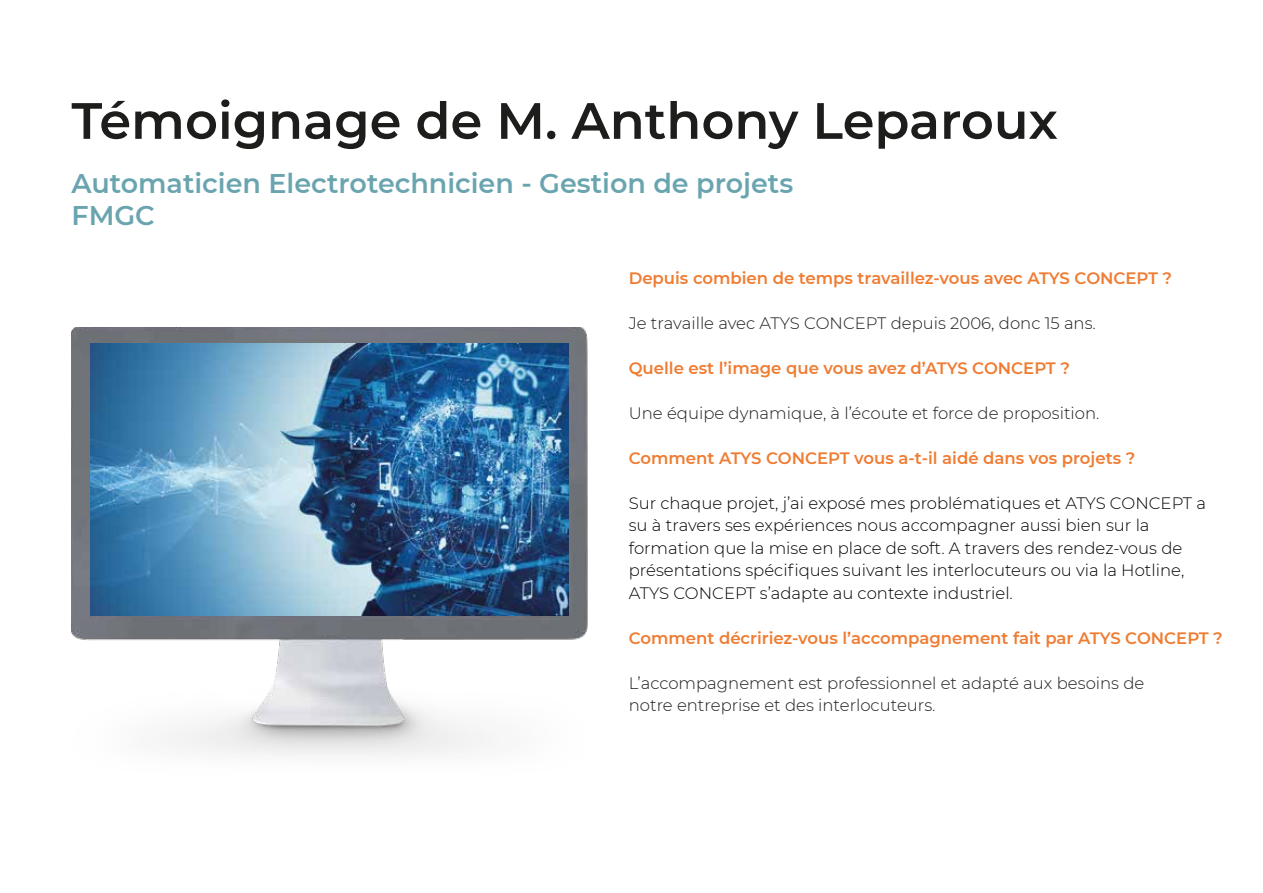
<style>
.page{position:relative;width:1263px;height:893px;background:#fff}
.page>*{position:absolute;margin:0;border:0;box-sizing:border-box;transform-origin:0 0}
.t1{font:600 51px "Montserrat";color:#1d1d1b}
.t2{font:600 27px/32.4px "Montserrat";color:#6aa5af}
.t3{font:300 16.5px/22.5px "Montserrat";color:#000}
.t4{font:600 16.5px "Montserrat";color:#ef7c32}
.t5{font:300 16.5px/22.5px "Montserrat";color:#1d1d1b}
</style>
<div class="page">
<img style="left:71px;top:328px;width:517px;height:428px">
<div style="left:316px;top:617px;width:25px;height:18px;background:#6e7479"></div>
<img style="left:91px;top:344px;width:477px;height:271px">
<h1 class="t1" style="left:71px;top:85px;width:988px">Témoignage de M. Anthony Leparoux</h1>
<h2 class="t2" style="left:71px;top:166px;width:723px">Automaticien Electrotechnicien - Gestion de projets<br>FMGC</h2>
<p class="t4" style="left:629px;top:266px;width:545px">Depuis combien de temps travaillez-vous avec ATYS CONCEPT ?</p>
<p class="t5" style="left:629px;top:311px;width:469px">Je travaille avec ATYS CONCEPT depuis 2006, donc 15 ans.</p>
<p class="t4" style="left:629px;top:356px;width:443px">Quelle est l’image que vous avez d’ATYS CONCEPT ?</p>
<p class="t5" style="left:629px;top:401px;width:472px">Une équipe dynamique, à l’écoute et force de proposition.</p>
<p class="t4" style="left:629px;top:446px;width:508px">Comment ATYS CONCEPT vous a-t-il aidé dans vos projets ?</p>
<p class="t3" style="left:629px;top:491px;width:579px">Sur chaque projet, j’ai exposé mes problématiques et ATYS CONCEPT a su à travers ses expériences nous accompagner aussi bien sur la formation que la mise en place de soft. A travers des rendez-vous de présentations spécifiques suivant les interlocuteurs ou via la Hotline, ATYS CONCEPT s’adapte au contexte industriel.</p>
<p class="t4" style="left:629px;top:626px;width:596px">Comment décririez-vous l’accompagnement fait par ATYS CONCEPT ?</p>
<p class="t5" style="left:629px;top:671px;width:517px">L’accompagnement est professionnel et adapté aux besoins de notre entreprise et des interlocuteurs.</p>
</div>
